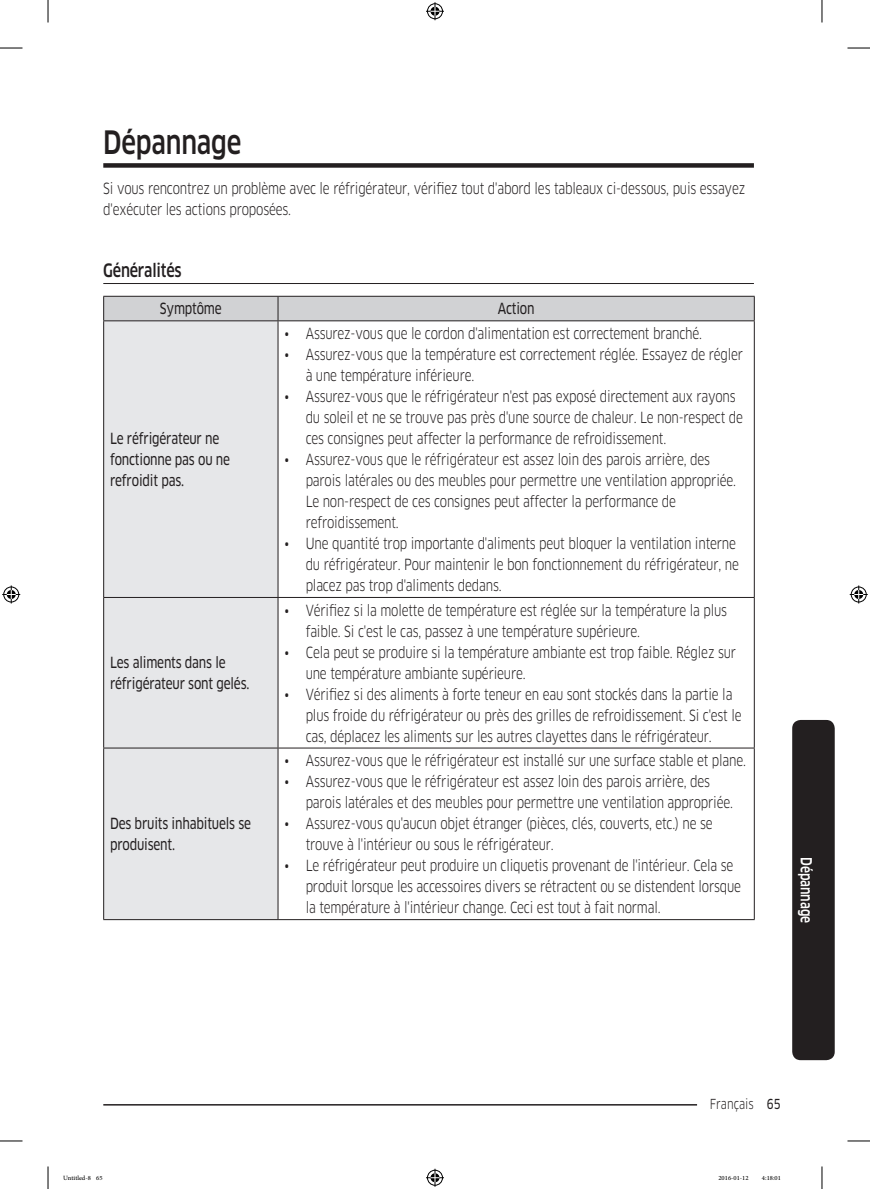
<style>
.page{position:relative;width:870px;height:1189px;background:#fff}
.page>*{position:absolute;margin:0;border:0;box-sizing:border-box;transform-origin:0 0}
.t1{font:500 31.5px "Samsung Clan Pro";letter-spacing:-.01em;color:#231f20;scale:.8 1}
.t2{font:500 18px "Samsung Clan Pro";letter-spacing:-.015em;color:#231f20;scale:.8 1}
.t3{font:15px/21px "Samsung Clan Pro";letter-spacing:-.015em;color:#231f20;scale:.8 1}
.t4{font:15px/21px "Samsung Clan Pro News";letter-spacing:-.015em;color:#231f20;scale:.8 1}
.t5{font:500 15px "Samsung Clan Pro";color:#fff;scale:.8 1}
.t6{font:13.5px "Samsung Clan Pro";color:#231f20;scale:.8 1}
.t7{font:9px "Adobe Arabic";color:#000}
.s1{font-family:"Samsung Clan Pro News"}
</style>
<div class="page">
<hr style="left:103px;top:1104px;width:651px;height:1px;background:#231f20">
<div style="left:697px;top:1096px;width:70px;height:15px;background:#fff"></div>
<div style="left:103px;top:163px;width:651px;height:5px;background:#231f20"></div>
<hr style="left:103px;top:283px;width:651px;height:1px;background:#231f20">
<div style="left:104px;top:321px;width:174px;height:598px;background:#e6e7e9"></div>
<div style="left:103px;top:296px;width:652px;height:24px;background:#d1d2d4"></div>
<hr style="left:103px;top:320px;width:175px;height:1px;background:#231f20">
<hr style="left:103px;top:321px;width:1px;height:276px;background:#231f20">
<hr style="left:278px;top:320px;width:477px;height:1px;background:#231f20">
<hr style="left:278px;top:321px;width:1px;height:276px;background:#231f20">
<hr style="left:754px;top:321px;width:1px;height:276px;background:#231f20">
<hr style="left:103px;top:597px;width:175px;height:1px;background:#231f20">
<hr style="left:103px;top:598px;width:1px;height:150px;background:#231f20">
<hr style="left:278px;top:597px;width:477px;height:1px;background:#231f20">
<hr style="left:278px;top:598px;width:1px;height:150px;background:#231f20">
<hr style="left:754px;top:598px;width:1px;height:150px;background:#231f20">
<hr style="left:103px;top:748px;width:175px;height:1px;background:#231f20">
<hr style="left:103px;top:748px;width:1px;height:171px;background:#231f20">
<hr style="left:278px;top:748px;width:477px;height:1px;background:#231f20">
<hr style="left:278px;top:748px;width:1px;height:171px;background:#231f20">
<hr style="left:754px;top:748px;width:1px;height:171px;background:#231f20">
<hr style="left:103px;top:919px;width:175px;height:1px;background:#231f20">
<hr style="left:278px;top:919px;width:477px;height:1px;background:#231f20">
<div style="left:792px;top:720px;width:43px;height:340px;background:#231f20;border-radius:9px"></div>
<svg style="left:0;top:48px;width:22px;height:1px"></svg>
<svg style="left:847px;top:48px;width:23px;height:1px"></svg>
<svg style="left:0;top:1141px;width:22px;height:1px"></svg>
<svg style="left:847px;top:1141px;width:23px;height:1px"></svg>
<svg style="left:48px;top:0;width:1px;height:23px"></svg>
<svg style="left:48px;top:1166px;width:1px;height:23px"></svg>
<svg style="left:822px;top:0;width:1px;height:23px"></svg>
<svg style="left:822px;top:1166px;width:1px;height:23px"></svg>
<svg style="left:426px;top:2px;width:18px;height:18px"></svg>
<svg style="left:426px;top:1169px;width:18px;height:18px"></svg>
<svg style="left:2px;top:585px;width:18px;height:18px"></svg>
<svg style="left:850px;top:585px;width:18px;height:18px"></svg>
<h1 class="t1" style="left:103px;top:124px;width:174px">Dépannage</h1>
<p class="t3" style="left:103px;top:178px;width:804px">Si vous rencontrez un problème avec le réfrigérateur, vérifiez tout d'abord les tableaux ci-dessous, puis essayez d'exécuter les actions proposées.</p>
<p class="t2" style="left:103px;top:260px;width:99px">Généralités</p>
<p class="t4" style="left:160px;top:298px;width:79px">Symptôme</p>
<p class="t4" style="left:498px;top:298px;width:48px">Action</p>
<p class="t4" style="left:110px;top:428px;width:152px">Le réfrigérateur ne fonctionne pas ou ne refroidit pas.</p>
<p class="t4" style="left:110px;top:652px;width:176px">Les aliments dans le réfrigérateur sont gelés.</p>
<p class="t4" style="left:110px;top:813px;width:178px">Des bruits inhabituels se produisent.</p>
<p class="t3" style="left:284px;top:323px;width:524px">• Assurez-vous que le cordon d'alimentation est correctement branché.</p>
<p class="t3" style="left:306px;top:344px;width:548px;text-indent:-21px">• Assurez-vous que la température est correctement réglée. Essayez de régler à une température inférieure.</p>
<p class="t3" style="left:306px;top:386px;width:548px;text-indent:-21px">• Assurez-vous que le réfrigérateur n'est pas exposé directement aux rayons du soleil et ne se trouve pas près d'une source de chaleur. Le non-respect de ces consignes peut affecter la performance de refroidissement.</p>
<p class="t3" style="left:306px;top:449px;width:540px;text-indent:-21px">• Assurez-vous que le réfrigérateur est assez loin des parois arrière, des parois latérales ou des meubles pour permettre une ventilation appropriée.<br>Le non-respect de ces consignes peut affecter la performance de refroidissement.</p>
<p class="t3" style="left:306px;top:533px;width:543px;text-indent:-21px">• Une quantité trop importante d'aliments peut bloquer la ventilation interne du réfrigérateur. Pour maintenir le bon fonctionnement du réfrigérateur, ne placez pas trop d'aliments dedans.</p>
<p class="t3" style="left:306px;top:600px;width:528px;text-indent:-21px">• Vérifiez si la molette de température est réglée sur la température la plus faible. Si c'est le cas, passez à une température supérieure.</p>
<p class="t3" style="left:306px;top:642px;width:539px;text-indent:-21px">• Cela peut se produire si la température ambiante est trop faible. Réglez sur une température ambiante supérieure.</p>
<p class="t3" style="left:306px;top:684px;width:546px;text-indent:-21px">• Vérifiez si des aliments à forte teneur en eau sont stockés dans la partie la plus froide du réfrigérateur ou près des grilles de refroidissement. Si c'est le cas, déplacez les aliments sur les autres clayettes dans le réfrigérateur.</p>
<p class="t3" style="left:284px;top:750px;width:578px">• Assurez-vous que le réfrigérateur est installé sur une surface stable et plane.</p>
<p class="t3" style="left:306px;top:771px;width:536px;text-indent:-21px">• Assurez-vous que le réfrigérateur est assez loin des parois arrière, des parois latérales et des meubles pour permettre une ventilation appropriée.</p>
<p class="t3" style="left:306px;top:813px;width:510px;text-indent:-21px">• Assurez-vous qu'aucun objet étranger (pièces, clés, couverts, etc.) ne se trouve à l'intérieur ou sous le réfrigérateur.</p>
<p class="t3" style="left:306px;top:855px;width:546px;text-indent:-21px">• Le réfrigérateur peut produire un cliquetis provenant de l'intérieur. Cela se produit lorsque les accessoires divers se rétractent ou se distendent lorsque la température à l'intérieur change. Ceci est tout à fait normal.</p>
<p class="t5" style="left:815px;top:857px;width:85px;rotate:90deg">Dépannage</p>
<p class="t6" style="left:710px;top:1096px;width:90px">Français <span class="s1">65</span></p>
<p class="t7" style="left:63px;top:1171px;width:41px">Untitled-8 65</p>
<p class="t7" style="left:718px;top:1171px;width:32px">2016-01-12</p>
<p class="t7" style="left:762px;top:1171px;width:20px">4:18:01</p>
</div>
